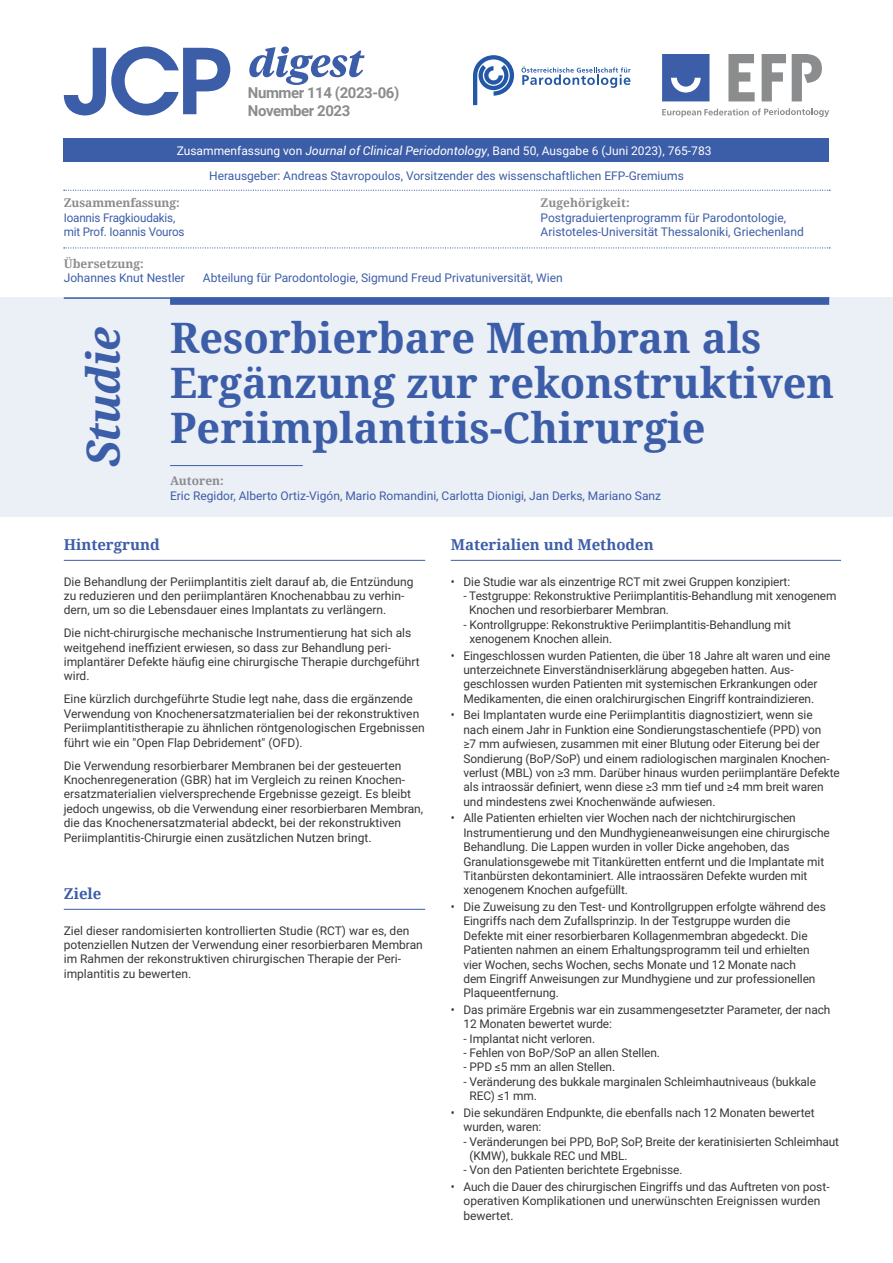
<style>
.page{position:relative;width:893px;height:1263px;background:#fff}
.page>*{position:absolute;margin:0;border:0;box-sizing:border-box;transform-origin:0 0}
.t1{font:italic 700 45px "Noto Serif";letter-spacing:-.02em;color:#3c5da8}
.t2{font:700 42px/45px "Noto Serif";color:#3c5da8}
.t3{font:700 15px "Noto Serif";color:#3c5da8}
.t4{font:700 15px/18px "Roboto";letter-spacing:-.03em;color:#8b8c8d}
.t5{font:12px/14.4px "Roboto";letter-spacing:-.01em;color:#363838}
.t6{font:12px/14.4px "Roboto";color:#3c5da8}
.t7{font:12px "Roboto";color:#fff}
.t8{font:700 12px "Noto Serif";color:#8b8c8d}
.s1{font-style:italic}
</style>
<div class="page">
<div style="left:64px;top:139px;width:765px;height:23px;background:#3c5da8"></div>
<svg style="left:64px;top:47px;width:166px;height:68px"></svg>
<svg style="left:249px;top:47px;width:116px;height:38px"></svg>
<hr style="left:64px;top:560px;width:361px;height:1px;background:#3c5da8">
<hr style="left:64px;top:909px;width:361px;height:1px;background:#3c5da8">
<hr style="left:451px;top:560px;width:390px;height:1px;background:#3c5da8">
<svg style="left:64px;top:190px;width:766px;height:1px"></svg>
<div style="left:0;top:297px;width:893px;height:220px;background:#ebeff6"></div>
<hr style="left:64px;top:297px;width:765px;height:2px;background:#3c5da8">
<div style="left:170px;top:297px;width:659px;height:8px;background:#3c5da8"></div>
<hr style="left:170px;top:465px;width:133px;height:1px;background:#3c5da8">
<svg style="left:662px;top:54px;width:47px;height:47px;background:#4f6db0"></svg>
<svg style="left:662px;top:108px;width:167px;height:9px"></svg>
<svg style="left:728px;top:54px;width:27px;height:47px"></svg>
<svg style="left:762px;top:54px;width:24px;height:47px"></svg>
<svg style="left:792px;top:54px;width:30px;height:47px"></svg>
<svg style="left:521px;top:67px;width:109px;height:21px"></svg>
<svg style="left:473px;top:55px;width:41px;height:50px"></svg>
<svg style="left:64px;top:247px;width:766px;height:1px"></svg>
<p class="t4" style="left:248px;top:83px;width:153px">Nummer 114 (2023-06)<br>November 2023</p>
<p class="t7" style="left:177px;top:142px;width:536px">Zusammenfassung von <span class="s1">Journal of Clinical Periodontology</span>, Band 50, Ausgabe 6 (Juni 2023), 765-783</p>
<p class="t8" style="left:64px;top:195px;width:117px">Zusammenfassung:</p>
<p class="t6" style="left:64px;top:210px;width:122px">Ioannis Fragkioudakis, mit Prof. Ioannis Vouros</p>
<p class="t6" style="left:209px;top:168px;width:476px">Herausgeber: Andreas Stavropoulos, Vorsitzender des wissenschaftlichen EFP-Gremiums</p>
<p class="t8" style="left:541px;top:195px;width:91px">Zugehörigkeit:</p>
<p class="t6" style="left:541px;top:210px;width:265px">Postgraduiertenprogramm für Parodontologie,<br>Aristoteles-Universität Thessaloniki, Griechenland</p>
<p class="t8" style="left:64px;top:255px;width:82px">Übersetzung:</p>
<p class="t6" style="left:64px;top:270px;width:123px">Johannes Knut Nestler</p>
<p class="t6" style="left:203px;top:270px;width:361px">Abteilung für Parodontologie, Sigmund Freud Privatuniversität, Wien</p>
<h1 class="t1" style="left:72px;top:467px;width:142px;rotate:-90deg">Studie</h1>
<h2 class="t2" style="left:170px;top:314px;width:666px">Resorbierbare Membran als<br>Ergänzung zur rekonstruktiven<br>Periimplantitis-Chirurgie</h2>
<p class="t8" style="left:170px;top:473px;width:55px">Autoren:</p>
<p class="t6" style="left:170px;top:488px;width:492px">Eric Regidor, Alberto Ortiz-Vigón, Mario Romandini, Carlotta Dionigi, Jan Derks, Mariano Sanz</p>
<p class="t3" style="left:64px;top:534px;width:98px">Hintergrund</p>
<p class="t5" style="left:64px;top:574px;width:351px">Die Behandlung der Periimplantitis zielt darauf ab, die Entzündung zu reduzieren und den periimplantären Knochenabbau zu verhin&shy;dern, um so die Lebensdauer eines Implantats zu verlängern.</p>
<p class="t5" style="left:64px;top:625px;width:357px">Die nicht-chirurgische mechanische Instrumentierung hat sich als weitgehend ineffizient erwiesen, so dass zur Behandlung peri&shy;implantärer Defekte häufig eine chirurgische Therapie durchgeführt wird.</p>
<p class="t5" style="left:64px;top:691px;width:362px">Eine kürzlich durchgeführte Studie legt nahe, dass die ergänzende Verwendung von Knochenersatzmaterialien bei der rekonstruktiven Periimplantitistherapie zu ähnlichen röntgenologischen Ergebnissen führt wie ein "Open Flap Debridement" (OFD).</p>
<p class="t5" style="left:64px;top:757px;width:361px">Die Verwendung resorbierbarer Membranen bei der gesteuerten Knochenregeneration (GBR) hat im Vergleich zu reinen Knochen&shy;ersatzmaterialien vielversprechende Ergebnisse gezeigt. Es bleibt jedoch ungewiss, ob die Verwendung einer resorbierbaren Membran, die das Knochenersatzmaterial abdeckt, bei der rekonstruktiven Periimplantitis-Chirurgie einen zusätzlichen Nutzen bringt.</p>
<p class="t3" style="left:64px;top:883px;width:39px">Ziele</p>
<p class="t5" style="left:64px;top:922px;width:361px">Ziel dieser randomisierten kontrollierten Studie (RCT) war es, den potenziellen Nutzen der Verwendung einer resorbierbaren Membran im Rahmen der rekonstruktiven chirurgischen Therapie der Peri&shy;implantitis zu bewerten.</p>
<p class="t3" style="left:451px;top:534px;width:205px">Materialien und Methoden</p>
<p class="t5" style="left:451px;top:574px;width:341px">• Die Studie war als einzentrige RCT mit zwei Gruppen konzipiert:</p>
<p class="t5" style="left:469px;top:588px;width:369px;text-indent:-6px">- Testgruppe: Rekonstruktive Periimplantitis-Behandlung mit xenogenem<br>Knochen und resorbierbarer Membran.</p>
<p class="t5" style="left:469px;top:617px;width:323px;text-indent:-6px">- Kontrollgruppe: Rekonstruktive Periimplantitis-Behandlung mit xenogenem Knochen allein.</p>
<p class="t5" style="left:463px;top:648px;width:369px;text-indent:-13px">• Eingeschlossen wurden Patienten, die über 18 Jahre alt waren und eine unterzeichnete Einverständniserklärung abgegeben hatten. Aus&shy;geschlossen wurden Patienten mit systemischen Erkrankungen oder Medikamenten, die einen oralchirurgischen Eingriff kontraindizieren.</p>
<p class="t5" style="left:463px;top:707px;width:378px;text-indent:-13px">• Bei Implantaten wurde eine Periimplantitis diagnostiziert, wenn sie nach einem Jahr in Funktion eine Sondierungstaschentiefe (PPD) von<br>≥7 mm aufwiesen, zusammen mit einer Blutung oder Eiterung bei der Sondierung (BoP/SoP) und einem radiologischen marginalen Knochen&shy;verlust (MBL) von ≥3 mm. Darüber hinaus wurden periimplantäre Defekte als intraossär definiert, wenn diese ≥3 mm tief und ≥4 mm breit waren und mindestens zwei Knochenwände aufwiesen.</p>
<p class="t5" style="left:463px;top:810px;width:368px;text-indent:-13px">• Alle Patienten erhielten vier Wochen nach der nichtchirurgischen Instrumentierung und den Mundhygieneanweisungen eine chirurgische Behandlung. Die Lappen wurden in voller Dicke angehoben, das Granulationsgewebe mit Titanküretten entfernt und die Implantate mit Titanbürsten dekontaminiert. Alle intraossären Defekte wurden mit xenogenem Knochen aufgefüllt.</p>
<p class="t5" style="left:463px;top:899px;width:364px;text-indent:-13px">• Die Zuweisung zu den Test- und Kontrollgruppen erfolgte während des Eingriffs nach dem Zufallsprinzip. In der Testgruppe wurden die Defekte mit einer resorbierbaren Kollagenmembran abgedeckt. Die Patienten nahmen an einem Erhaltungsprogramm teil und erhielten vier Wochen, sechs Wochen, sechs Monate und 12 Monate nach<br>dem Eingriff Anweisungen zur Mundhygiene und zur professionellen Plaqueentfernung.</p>
<p class="t5" style="left:463px;top:1002px;width:368px;text-indent:-13px">• Das primäre Ergebnis war ein zusammengesetzter Parameter, der nach<br>12 Monaten bewertet wurde:</p>
<p class="t5" style="left:463px;top:1031px;width:133px">- Implantat nicht verloren.</p>
<p class="t5" style="left:463px;top:1045px;width:198px">- Fehlen von BoP/SoP an allen Stellen.</p>
<p class="t5" style="left:463px;top:1059px;width:153px">- PPD ≤5 mm an allen Stellen.</p>
<p class="t5" style="left:469px;top:1074px;width:348px;text-indent:-6px">- Veränderung des bukkale marginalen Schleimhautniveaus (bukkale<br>REC) ≤1 mm.</p>
<p class="t5" style="left:463px;top:1105px;width:353px;text-indent:-13px">• Die sekundären Endpunkte, die ebenfalls nach 12 Monaten bewertet wurden, waren:</p>
<p class="t5" style="left:469px;top:1134px;width:371px;text-indent:-6px">- Veränderungen bei PPD, BoP, SoP, Breite der keratinisierten Schleimhaut (KMW), bukkale REC und MBL.</p>
<p class="t5" style="left:463px;top:1162px;width:220px">- Von den Patienten berichtete Ergebnisse.</p>
<p class="t5" style="left:463px;top:1179px;width:368px;text-indent:-13px">• Auch die Dauer des chirurgischen Eingriffs und das Auftreten von post&shy;operativen Komplikationen und unerwünschten Ereignissen wurden bewertet.</p>
</div>
